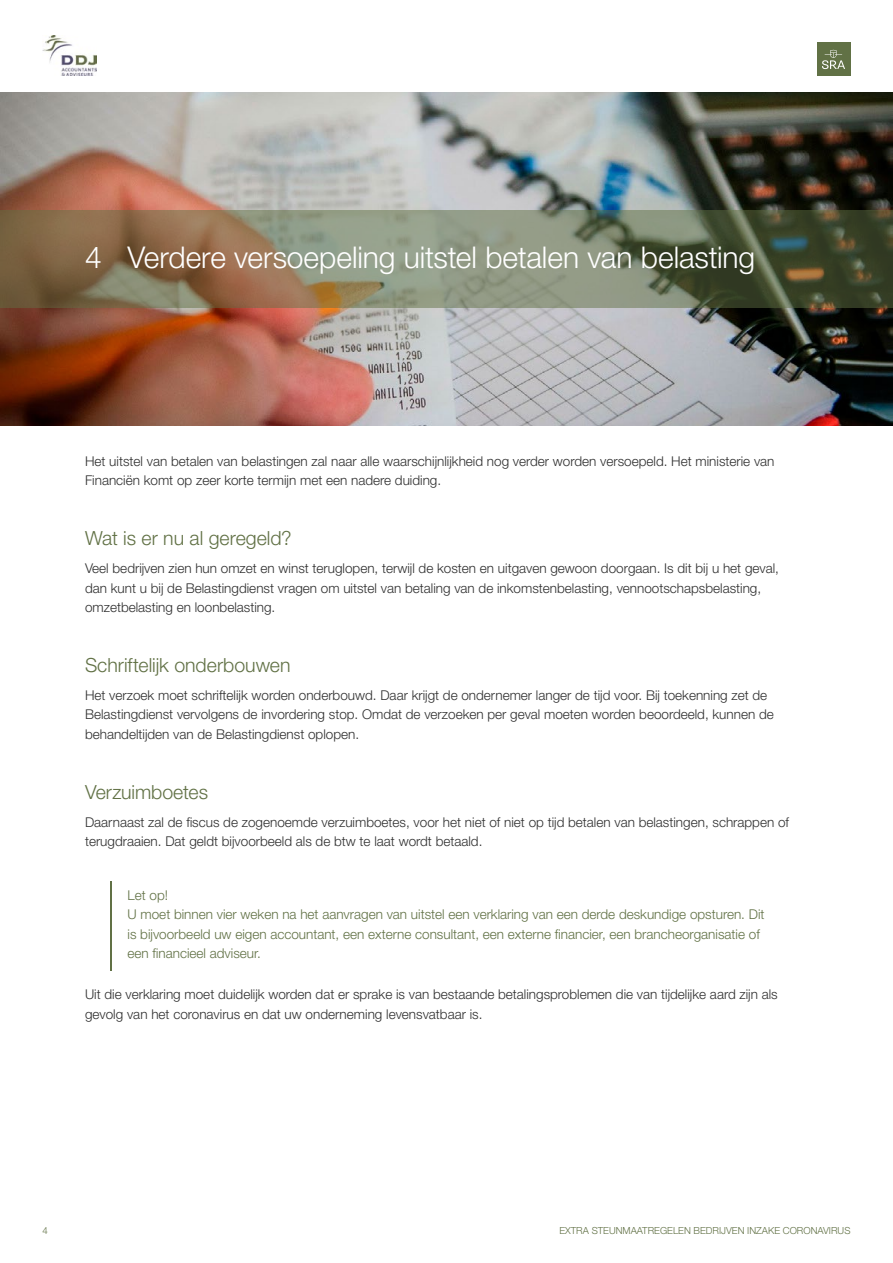
<style>
.page{position:relative;width:893px;height:1263px;background:#fff}
.page>*{position:absolute;margin:0;border:0;box-sizing:border-box;transform-origin:0 0}
.t1{font:300 30px "Helvetica Neue LT Std";letter-spacing:-.005em;color:#fff}
.t2{font:300 19.5px "Helvetica Neue LT Std";color:#617145}
.Body{font:300 13.5px/19.5px "Helvetica Neue LT Std";color:#2f2f2f}
.letop{font:300 13.5px/19.5px "Helvetica Neue LT Std";color:#617145}
.t3{font:300 9.75px "Helvetica Neue LT Std";color:#617145}
</style>
<div class="page">
<img style="left:0;top:92px;width:893px;height:333px">
<svg style="left:0;top:210px;width:893px;height:98px;background:#78745b"></svg>
<div style="left:817px;top:43px;width:33px;height:33px;background:#617145"></div>
<svg style="left:822px;top:50px;width:23px;height:19px"></svg>
<img style="left:43px;top:35px;width:54px;height:41px">
<hr style="left:111px;top:881px;width:1px;height:90px;background:#617145">
<p class="t1" style="left:85px;top:239px;width:672px">4 Verdere versoepeling uitstel betalen van belasting</p>
<p class="Body" style="left:85px;top:451px;width:691px">Het uitstel van betalen van belastingen zal naar alle waarschijnlijkheid nog verder worden versoepeld. Het ministerie van<br>Financiën komt op zeer korte termijn met een nadere duiding.</p>
<p class="t2" style="left:85px;top:526px;width:208px">Wat is er nu al geregeld?</p>
<p class="Body" style="left:85px;top:558px;width:695px">Veel bedrijven zien hun omzet en winst teruglopen, terwijl de kosten en uitgaven gewoon doorgaan. Is dit bij u het geval, dan kunt u bij de Belastingdienst vragen om uitstel van betaling van de inkomstenbelasting, vennootschapsbelasting, omzetbelasting en loonbelasting.</p>
<p class="t2" style="left:85px;top:653px;width:207px">Schriftelijk onderbouwen</p>
<p class="Body" style="left:85px;top:685px;width:690px">Het verzoek moet schriftelijk worden onderbouwd. Daar krijgt de ondernemer langer de tijd voor. Bij toekenning zet de<br>Belastingdienst vervolgens de invordering stop. Omdat de verzoeken per geval moeten worden beoordeeld, kunnen de behandeltijden van de Belastingdienst oplopen.</p>
<p class="t2" style="left:85px;top:780px;width:125px">Verzuimboetes</p>
<p class="Body" style="left:85px;top:812px;width:705px">Daarnaast zal de fiscus de zogenoemde verzuimboetes, voor het niet of niet op tijd betalen van belastingen, schrappen of terugdraaien. Dat geldt bijvoorbeeld als de btw te laat wordt betaald.</p>
<p class="letop" style="left:128px;top:885px;width:638px">Let op!<br>U moet binnen vier weken na het aanvragen van uitstel een verklaring van een derde deskundige opsturen. Dit is bijvoorbeeld uw eigen accountant, een externe consultant, een externe financier, een brancheorganisatie of een financieel adviseur.</p>
<p class="Body" style="left:85px;top:984px;width:694px">Uit die verklaring moet duidelijk worden dat er sprake is van bestaande betalingsproblemen die van tijdelijke aard zijn als gevolg van het coronavirus en dat uw onderneming levensvatbaar is.</p>
<p class="t3" style="left:43px;top:1224px;width:7px">4</p>
<p class="t3" style="left:559px;top:1224px;width:292px">EXTRA STEUNMAATREGELEN BEDRIJVEN INZAKE CORONAVIRUS</p>
</div>
